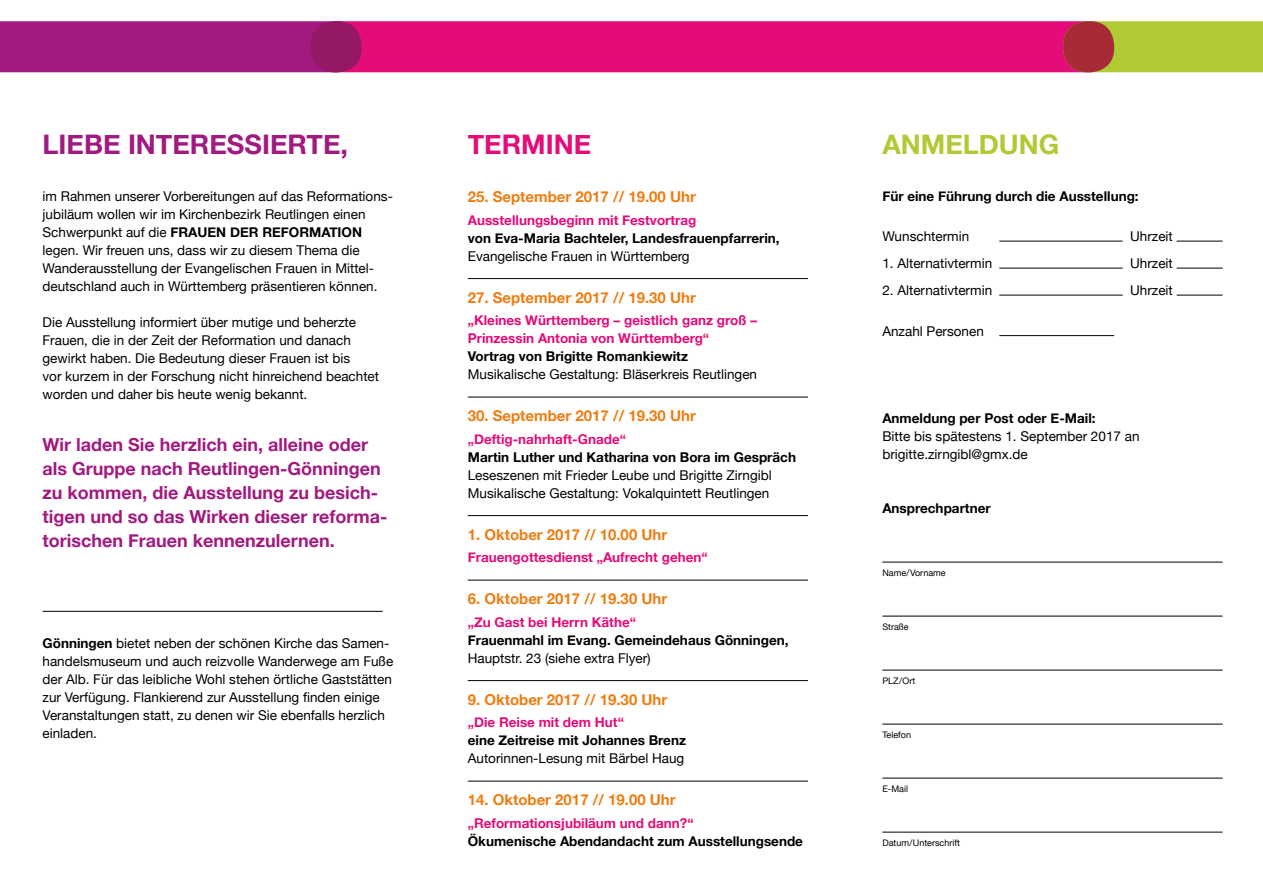
<style>
.page{position:relative;width:1263px;height:893px;background:#fff}
.page>*{position:absolute;margin:0;border:0;box-sizing:border-box;transform-origin:0 0}
.t1{font:700 27px "Helvetica Neue";color:#a21a80}
.t2{font:700 27px "Helvetica Neue";color:#b0ca34}
.t3{font:700 27px "Helvetica Neue";color:#e40c78}
.t4{font:700 18px/24px "Helvetica Neue";color:#a21a80}
.t5{font:700 15px "Helvetica Neue";color:#ee7d11}
.t6{font:13.5px/18px "Helvetica Neue";color:#000}
.t7{font:700 13.5px "Helvetica Neue";color:#000}
.t8{font:700 13.5px/18px "Helvetica Neue";color:#e40c78}
.t9{font:9px "Helvetica Neue";color:#000}
.s1{font-weight:700}
</style>
<div class="page">
<div style="left:310px;top:21px;width:804px;height:51px;background:#e40c78;border-radius:24px"></div>
<div style="left:1063px;top:21px;width:200px;height:51px;background:#b0ca34"></div>
<div style="left:1063px;top:21px;width:51px;height:51px;background:#a72b37;border-radius:24px"></div>
<div style="left:0;top:21px;width:361px;height:51px;background:#a21a80"></div>
<div style="left:310px;top:21px;width:51px;height:51px;background:#951864;border-radius:24px"></div>
<hr style="left:43px;top:611px;width:340px;height:1px;background:#000">
<hr style="left:468px;top:278px;width:340px;height:1px;background:#000">
<hr style="left:468px;top:397px;width:340px;height:1px;background:#000">
<hr style="left:468px;top:515px;width:340px;height:1px;background:#000">
<hr style="left:468px;top:580px;width:340px;height:1px;background:#000">
<hr style="left:468px;top:680px;width:340px;height:1px;background:#000">
<hr style="left:468px;top:781px;width:340px;height:1px;background:#000">
<hr style="left:999px;top:241px;width:124px;height:1px;background:#000">
<hr style="left:1177px;top:241px;width:45px;height:1px;background:#000">
<hr style="left:999px;top:268px;width:124px;height:1px;background:#000">
<hr style="left:1177px;top:268px;width:45px;height:1px;background:#000">
<hr style="left:999px;top:295px;width:124px;height:1px;background:#000">
<hr style="left:1177px;top:295px;width:45px;height:1px;background:#000">
<hr style="left:999px;top:335px;width:115px;height:1px;background:#000">
<hr style="left:882px;top:562px;width:340px;height:1px;background:#000">
<hr style="left:882px;top:616px;width:340px;height:1px;background:#000">
<hr style="left:882px;top:670px;width:340px;height:1px;background:#000">
<hr style="left:882px;top:724px;width:340px;height:1px;background:#000">
<hr style="left:882px;top:778px;width:340px;height:1px;background:#000">
<hr style="left:882px;top:832px;width:340px;height:1px;background:#000">
<h1 class="t1" style="left:43px;top:123px;width:307px">Liebe Interessierte,</h1>
<h1 class="t3" style="left:468px;top:123px;width:125px">Termine</h1>
<h1 class="t2" style="left:882px;top:123px;width:21px">ANME</h1>
<h1 class="t2" style="left:963px;top:123px;width:36px">LDUN</h1>
<h1 class="t2" style="left:1039px;top:123px;width:22px">G</h1>
<p class="t6" style="left:43px;top:188px;width:352px">im Rahmen unserer Vorbereitungen auf das Reformations&shy;jubiläum wollen wir im Kirchenbezirk Reutlingen einen Schwerpunkt auf die <span class="s1">Frauen der Reformation </span>legen. Wir freuen uns, dass wir zu diesem Thema die Wanderausstellung der Evangelischen Frauen in Mittel&shy;deutschland auch in Württemberg präsentieren können.</p>
<p class="t6" style="left:43px;top:314px;width:338px">Die Ausstellung informiert über mutige und beherzte Frauen, die in der Zeit der Reformation und danach gewirkt haben. Die Bedeutung dieser Frauen ist bis<br>vor kurzem in der Forschung nicht hinreichend beachtet worden und daher bis heute wenig bekannt.</p>
<h2 class="t4" style="left:43px;top:433px;width:345px">Wir laden Sie herzlich ein, alleine oder als Gruppe nach Reutlingen-Gönningen zu kommen, die Ausstellung zu besich&shy;tigen und so das Wirken dieser reforma&shy;torischen Frauen kennenzulernen.</h2>
<p class="t7" style="left:882px;top:186px;width:258px">Für eine Führung durch die Ausstellung:</p>
<p class="t6" style="left:882px;top:228px;width:88px">Wunschtermin</p>
<p class="t6" style="left:1130px;top:228px;width:44px">Uhrzeit</p>
<p class="t6" style="left:882px;top:255px;width:111px">1. Alternativtermin</p>
<p class="t6" style="left:1130px;top:255px;width:44px">Uhrzeit</p>
<p class="t6" style="left:882px;top:282px;width:111px">2. Alternativtermin</p>
<p class="t6" style="left:1130px;top:282px;width:44px">Uhrzeit</p>
<p class="t6" style="left:882px;top:323px;width:103px">Anzahl Personen</p>
<p class="t5" style="left:468px;top:185px;width:230px">25. September 2017 // 19.00 Uhr</p>
<p class="t8" style="left:468px;top:211px;width:230px">Ausstellungsbeginn mit Festvortrag</p>
<p class="t7" style="left:468px;top:228px;width:313px">von Eva-Maria Bachteler, Landesfrauenpfarrerin,</p>
<p class="t6" style="left:468px;top:248px;width:223px">Evangelische Frauen in Württemberg</p>
<p class="t5" style="left:468px;top:286px;width:230px">27. September 2017 // 19.30 Uhr</p>
<p class="t8" style="left:468px;top:312px;width:291px">„Kleines Württemberg – geistlich ganz groß –<br>Prinzessin Antonia von Württemberg“</p>
<p class="t7" style="left:468px;top:346px;width:222px">Vortrag von Brigitte Romankiewitz</p>
<p class="t6" style="left:468px;top:366px;width:291px">Musikalische Gestaltung: Bläserkreis Reutlingen</p>
<p class="t5" style="left:468px;top:404px;width:230px">30. September 2017 // 19.30 Uhr</p>
<p class="t8" style="left:468px;top:430px;width:160px">„Deftig-nahrhaft-Gnade“</p>
<p class="t7" style="left:468px;top:447px;width:330px">Martin Luther und Katharina von Bora im Gespräch</p>
<p class="t6" style="left:468px;top:467px;width:306px">Leseszenen mit Frieder Leube und Brigitte Zirngibl<br>Musikalische Gestaltung: Vokalquintett Reutlingen</p>
<p class="t5" style="left:468px;top:523px;width:201px">1. Oktober 2017 // 10.00 Uhr</p>
<p class="t8" style="left:468px;top:549px;width:242px">Frauengottesdienst „Aufrecht gehen“</p>
<p class="t5" style="left:468px;top:587px;width:201px">6. Oktober 2017 // 19.30 Uhr</p>
<p class="t8" style="left:468px;top:613px;width:170px">„Zu Gast bei Herrn Käthe“</p>
<p class="t7" style="left:468px;top:630px;width:322px">Frauenmahl im Evang. Gemeindehaus Gönningen,</p>
<p class="t6" style="left:468px;top:650px;width:185px">Hauptstr. 23 (siehe extra Flyer)</p>
<p class="t5" style="left:468px;top:688px;width:201px">9. Oktober 2017 // 19.30 Uhr</p>
<p class="t8" style="left:468px;top:714px;width:158px">„Die Reise mit dem Hut“</p>
<p class="t7" style="left:468px;top:730px;width:220px">eine Zeitreise mit Johannes Brenz</p>
<p class="t6" style="left:468px;top:750px;width:218px">Autorinnen-Lesung mit Bärbel Haug</p>
<p class="t5" style="left:468px;top:788px;width:209px">14. Oktober 2017 // 19.00 Uhr</p>
<p class="t8" style="left:468px;top:814px;width:227px">„Reformationsjubiläum und dann?“</p>
<p class="t7" style="left:468px;top:831px;width:337px">Ökumenische Abendandacht zum Ausstellungsende</p>
<p class="t7" style="left:882px;top:408px;width:215px">Anmeldung per Post oder E-Mail:</p>
<p class="t6" style="left:882px;top:428px;width:259px">Bitte bis spätestens 1. September 2017 an brigitte.zirngibl@gmx.de</p>
<p class="t7" style="left:882px;top:498px;width:110px">Ansprechpartner</p>
<p class="t9" style="left:882px;top:566px;width:65px">Name / Vorname</p>
<p class="t9" style="left:882px;top:620px;width:28px">Straße</p>
<p class="t6" style="left:43px;top:635px;width:352px"><span class="s1">Gönningen</span> bietet neben der schönen Kirche das Samen&shy;handelsmuseum und auch reizvolle Wanderwege am Fuße der Alb. Für das leibliche Wohl stehen örtliche Gaststätten zur Verfügung. Flankierend zur Ausstellung finden einige Veranstaltungen statt, zu denen wir Sie ebenfalls herzlich einladen.</p>
<p class="t9" style="left:882px;top:674px;width:34px">PLZ / Ort</p>
<p class="t9" style="left:882px;top:728px;width:30px">Telefon</p>
<p class="t9" style="left:882px;top:782px;width:27px">E-Mail</p>
<p class="t9" style="left:882px;top:836px;width:79px">Datum / Unterschrift</p>
</div>
